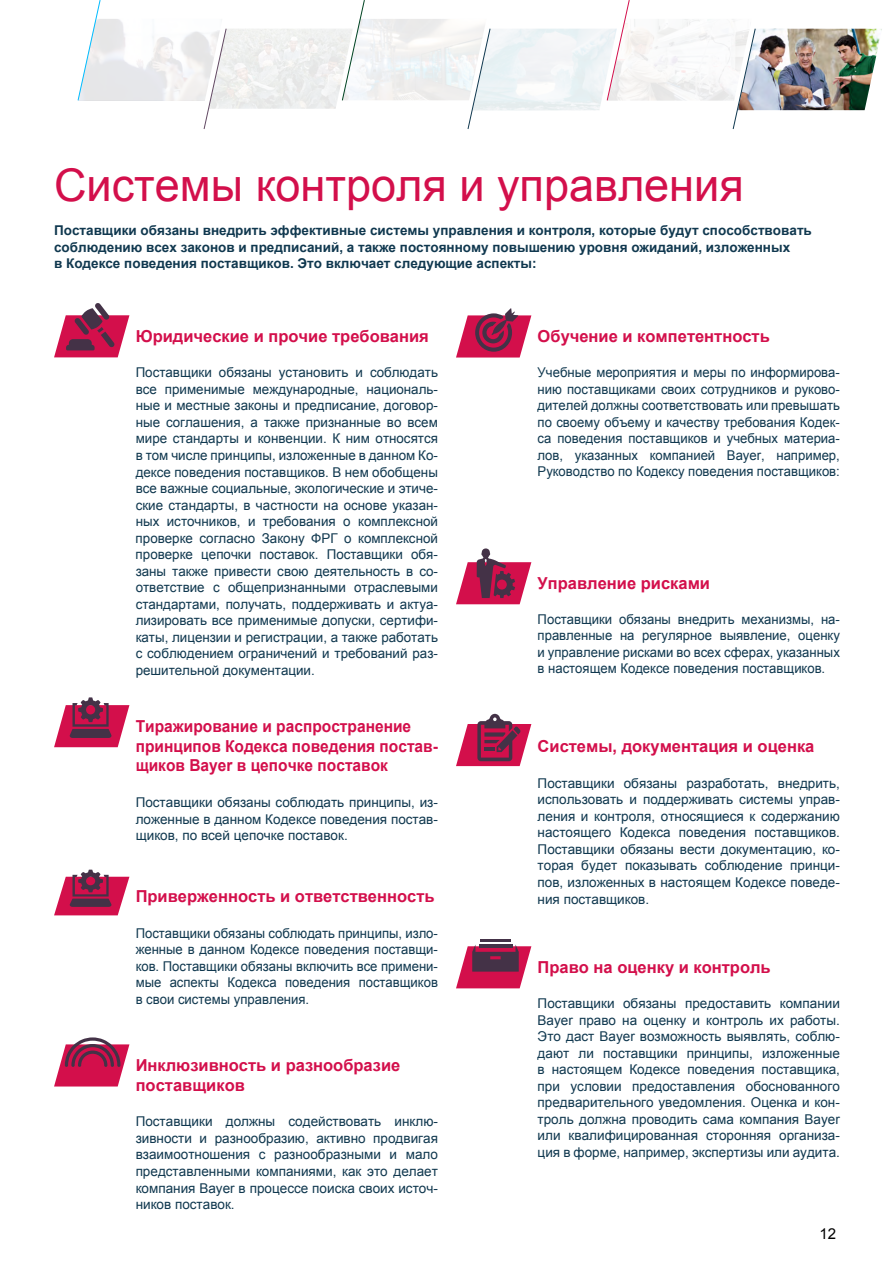
<style>
.page{position:relative;width:894px;height:1263px;background:#fff}
.page>*{position:absolute;margin:0;border:0;box-sizing:border-box;transform-origin:0 0}
.t1{font:45px "Arial";color:#d30f4b}
.t2{font:700 16.5px/19.8px "Arial";color:#d30f4b}
.t3{font:700 16.5px/19.8px "Arial";color:#d30f4b;scale:.94 1}
.t4{font:15px "Arial";color:#000}
.t5{font:13.5px/16.5px "Arial";color:#10384f;text-align:justify}
.t6{font:700 13.5px/16.5px "Arial";color:#10384f}
</style>
<div class="page">
<svg style="left:456px;top:308px;width:75px;height:49px"></svg>
<svg style="left:54px;top:303px;width:75px;height:54px"></svg>
<svg style="left:54px;top:697px;width:75px;height:50px"></svg>
<svg style="left:456px;top:548px;width:75px;height:56px"></svg>
<svg style="left:456px;top:714px;width:75px;height:52px"></svg>
<hr style="left:481px;top:938px;width:30px;height:3px;background:#443247">
<svg style="left:456px;top:944px;width:75px;height:44px"></svg>
<svg style="left:54px;top:869px;width:75px;height:46px"></svg>
<img style="left:755px;top:29px;width:126px;height:81px">
<svg style="left:77px;top:0;width:678px;height:129px"></svg>
<svg style="left:54px;top:1037px;width:75px;height:49px"></svg>
<h1 class="t1" style="left:54px;top:155px;width:691px">Системы контроля и управления</h1>
<p class="t6" style="left:54px;top:223px;width:759px">Поставщики обязаны внедрить эффективные системы управления и контроля, которые будут способствовать соблюдению всех законов и предписаний, а также постоянному повышению уровня ожиданий, изложенных<br>в Кодексе поведения поставщиков. Это включает следующие аспекты:</p>
<p class="t2" style="left:136px;top:327px;width:294px">Юридические и прочие требования</p>
<p class="t5" style="left:136px;top:364px;width:304px">Поставщики обязаны установить и соблюдать все применимые международные, националь&shy;ные и местные законы и предписание, договор&shy;ные соглашения, а также признанные во всем мире стандарты и конвенции. К ним относятся в том числе принципы, изложенные в данном Ко&shy;дексе поведения поставщиков. В нем обобщены все важные социальные, экологические и этиче&shy;ские стандарты, в частности на основе указан&shy;ных источников, и требования о комплексной проверке согласно Закону ФРГ о комплексной проверке цепочки поставок. Поставщики обя&shy;заны также привести свою деятельность в со&shy;ответствие с общепризнанными отраслевыми стандартами, получать, поддерживать и актуа&shy;лизировать все применимые допуски, сертифи&shy;каты, лицензии и регистрации, а также работать с соблюдением ограничений и требований раз&shy;решительной документации.</p>
<p class="t3" style="left:136px;top:716px;width:323px">Тиражирование и распространение принципов Кодекса поведения постав&shy;щиков Bayer в цепочке поставок</p>
<p class="t5" style="left:136px;top:794px;width:304px">Поставщики обязаны соблюдать принципы, из&shy;ложенные в данном Кодексе поведения постав&shy;щиков, по всей цепочке поставок.</p>
<p class="t2" style="left:136px;top:886px;width:300px">Приверженность и ответственность</p>
<p class="t5" style="left:136px;top:925px;width:304px">Поставщики обязаны соблюдать принципы, изло&shy;женные в данном Кодексе поведения поставщи&shy;ков. Поставщики обязаны включить все примени&shy;мые аспекты Кодекса поведения поставщиков в свои системы управления.</p>
<p class="t2" style="left:136px;top:1055px;width:266px">Инклюзивность и разнообразие поставщиков</p>
<p class="t5" style="left:136px;top:1113px;width:304px">Поставщики должны содействовать инклю&shy;зивности и разнообразию, активно продвигая взаимоотношения с разнообразными и мало представленными компаниями, как это делает компания Bayer в процессе поиска своих источ&shy;ников поставок.</p>
<p class="t2" style="left:537px;top:327px;width:234px">Обучение и компетентность</p>
<p class="t5" style="left:537px;top:364px;width:304px">Учебные мероприятия и меры по информирова&shy;нию поставщиками своих сотрудников и руково&shy;дителей должны соответствовать или превышать по своему объему и качеству требования Кодек&shy;са поведения поставщиков и учебных материа&shy;лов, указанных компанией Bayer, например, Руководство по Кодексу поведения поставщиков:</p>
<p class="t2" style="left:537px;top:573px;width:174px">Управление рисками</p>
<p class="t5" style="left:537px;top:611px;width:304px">Поставщики обязаны внедрить механизмы, на&shy;правленные на регулярное выявление, оценку и управление рисками во всех сферах, указанных в настоящем Кодексе поведения поставщиков.</p>
<p class="t2" style="left:537px;top:736px;width:278px">Системы, документация и оценка</p>
<p class="t5" style="left:537px;top:775px;width:304px">Поставщики обязаны разработать, внедрить, использовать и поддерживать системы управ&shy;ления и контроля, относящиеся к содержанию настоящего Кодекса поведения поставщиков.<br>Поставщики обязаны вести документацию, ко&shy;торая будет показывать соблюдение принци&shy;пов, изложенных в настоящем Кодексе поведе&shy;ния поставщиков.</p>
<p class="t2" style="left:537px;top:957px;width:234px">Право на оценку и контроль</p>
<p class="t5" style="left:537px;top:995px;width:304px">Поставщики обязаны предоставить компании Bayer право на оценку и контроль их работы.<br>Это даст Bayer возможность выявлять, соблю&shy;дают ли поставщики принципы, изложенные в настоящем Кодексе поведения поставщика, при условии предоставления обоснованного предварительного уведомления. Оценка и кон&shy;троль должна проводить сама компания Bayer или квалифицированная сторонняя организа&shy;ция в форме, например, экспертизы или аудита.</p>
<p class="t4" style="left:819px;top:1224px;width:18px">12</p>
</div>
